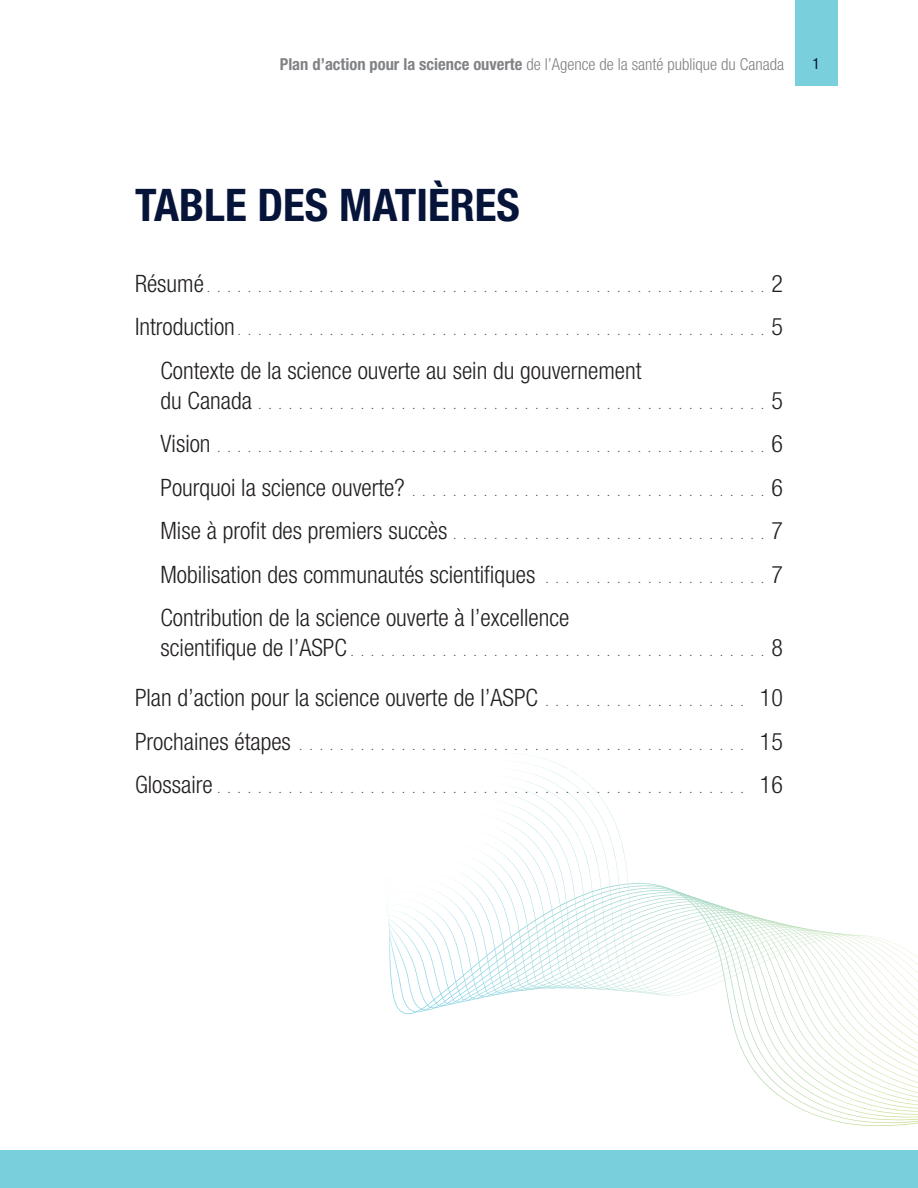
<style>
.page{position:relative;width:918px;height:1188px;background:#fff}
.page>*{position:absolute;margin:0;border:0;box-sizing:border-box;transform-origin:0 0}
.HD_1{font:700 condensed 45px "Helvetica Neue LT Std";color:#061439}
.t1{font:300 condensed 24px "Helvetica Neue LT Std";color:#231f20}
.t2{font:300 condensed 16.5px "Helvetica Neue LT Std";color:#808285}
.t3{font:condensed 15.45px "Helvetica Neue LT Std";color:#061439}
.t4{font:300 13.5px "Avenir LT Std";color:#41445e}
.s1{font-weight:700}
.s2{font-family:"Helvetica Neue LT Std";font-stretch:condensed;font-size:24px;color:#231f20}
.s3{font-family:"Avenir LT Std";font-stretch:normal;font-size:13.5px;color:#41445e}
</style>
<div class="page">
<div style="left:0;top:1150px;width:918px;height:38px;background:#7acfdc"></div>
<div style="left:795px;top:0;width:43px;height:86px;background:#7acfdc"></div>
<svg style="left:616px;top:882px;width:233px;height:242px"></svg>
<img style="left:849px;top:934px;width:69px;height:192px">
<img style="left:387px;top:754px;width:229px;height:260px">
<p class="t2" style="left:280px;top:54px;width:506px"><span class="s1">Plan d’action pour la science ouverte</span> de l’Agence de la santé publique du Canada</p>
<p class="t3" style="left:812px;top:55px;width:9px">1</p>
<p class="HD_1" style="left:135px;top:178px;width:386px">TABLE DES MATIÈRES</p>
<p class="t4" style="left:135px;top:279px;width:650px"><span class="s2">Résumé</span>.......................................................<span class="s2">2</span></p>
<p class="t4" style="left:135px;top:323px;width:650px"><span class="s2">Introduction</span>....................................................<span class="s2">5</span></p>
<p class="t1" style="left:160px;top:356px;width:483px">Contexte de la science ouverte au sein du gouvernement</p>
<p class="t4" style="left:160px;top:396px;width:624px"><span class="s2">du Canada</span>..................................................<span class="s2">5</span></p>
<p class="t4" style="left:160px;top:440px;width:624px"><span class="s2">Vision</span>......................................................<span class="s2">6</span></p>
<p class="t4" style="left:160px;top:483px;width:624px"><span class="s2">Pourquoi la science ouverte?</span>...................................<span class="s2">6</span></p>
<p class="t4" style="left:160px;top:527px;width:624px"><span class="s2">Mise à profit des premiers succès</span>...............................<span class="s2">7</span></p>
<p class="t1" style="left:160px;top:560px;width:624px">Mobilisation des communautés scientifiques <span class="s3">. . . . . . . . . . . . . . . . . . . . . .</span> 7</p>
<p class="t1" style="left:160px;top:604px;width:410px">Contribution de la science ouverte à l’excellence</p>
<p class="t4" style="left:160px;top:644px;width:624px"><span class="s2">scientifique de l’ASPC</span>.........................................<span class="s2">8</span></p>
<p class="t1" style="left:135px;top:684px;width:650px">Plan d’action pour la science ouverte de l’ASPC <span class="s3">. . . . . . . . . . . . . . . . . . . .</span> 10</p>
<p class="t4" style="left:135px;top:737px;width:650px"><span class="s2">Prochaines étapes</span> ............................................ <span class="s2">15</span></p>
<p class="t4" style="left:135px;top:781px;width:650px"><span class="s2">Glossaire</span>.................................................... <span class="s2">16</span></p>
</div>
